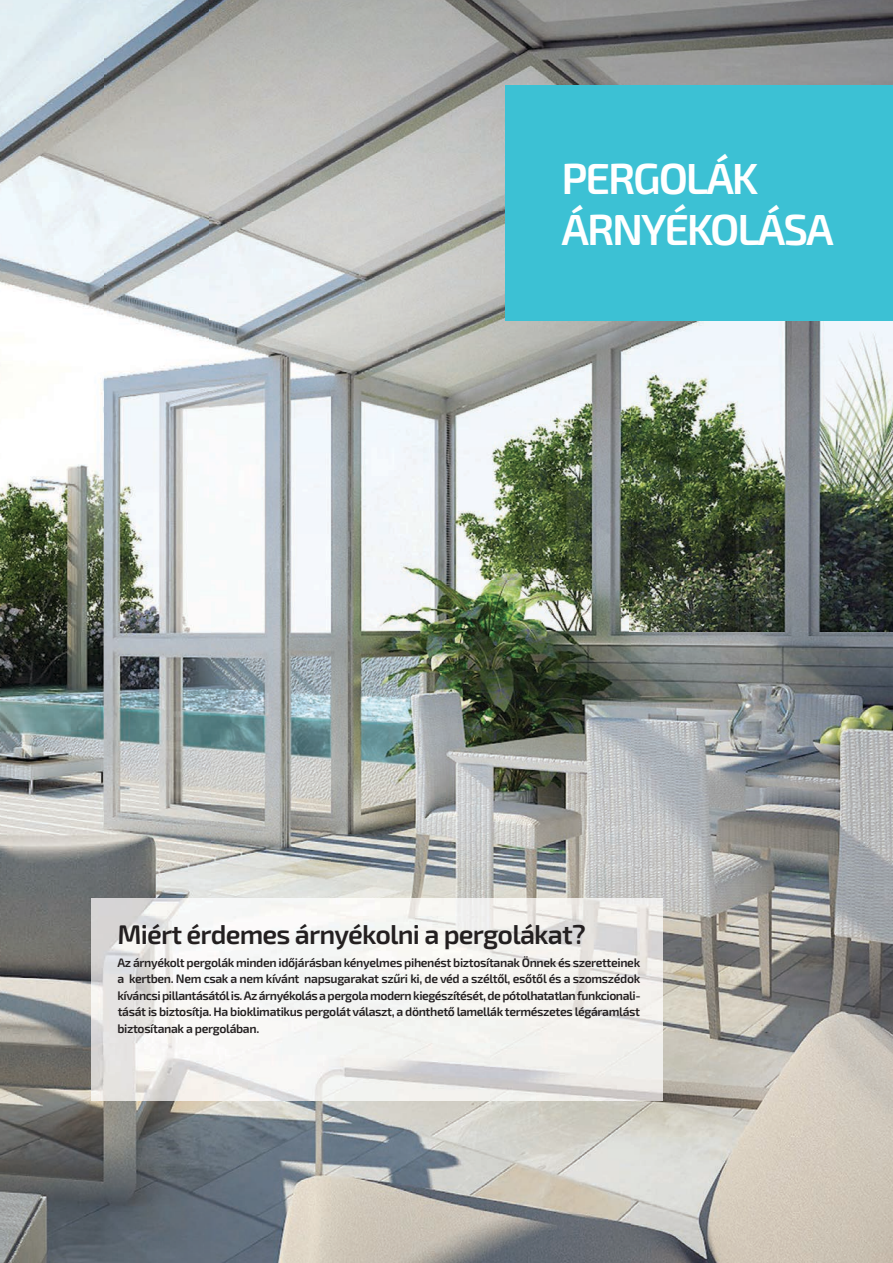
<style>
.page{position:relative;width:893px;height:1263px;background:#fff}
.page>*{position:absolute;margin:0;border:0;box-sizing:border-box;transform-origin:0 0}
.t1{font:600 43.5px/51px "Exo 2";letter-spacing:-.05em;color:#fff}
.t2{font:600 27px "Exo 2";letter-spacing:-.03em;color:#231f20}
.t3{font:600 12.3px/16.5px "Exo 2";letter-spacing:-.03em;color:#231f20;text-align:justify}
</style>
<div class="page">
<img style="left:631px;top:0;width:262px;height:1263px">
<img style="left:0;top:1053px;width:631px;height:210px">
<img style="left:0;top:0;width:104px;height:1053px">
<img style="left:104px;top:0;width:527px;height:898px">
<img style="left:91px;top:898px;width:571px;height:202px">
<div style="left:506px;top:86px;width:387px;height:235px;background:#3cc1d4"></div>
<h1 class="t1" style="left:562px;top:154px;width:274px">PERGOLÁK<br>ÁRNYÉKOLÁSA</h1>
<h2 class="t2" style="left:117px;top:918px;width:470px">Miért érdemes árnyékolni a pergolákat?</h2>
<p class="t3" style="left:117px;top:954px;width:525px">Az árnyékolt pergolák minden időjárásban kényelmes pihenést biztosítanak Önnek és szeretteinek a kertben. Nem csak a nem kívánt napsugarakat szűri ki, de véd a széltől, esőtől és a szomszédok kíváncsi pillantásától is. Az árnyékolás a pergola modern kiegészítését, de pótolhatatlan funkcionali&shy;tását is biztosítja. Ha bioklimatikus pergolát választ, a dönthető lamellák természetes légáramlást biztosítanak a pergolában.</p>
</div>
